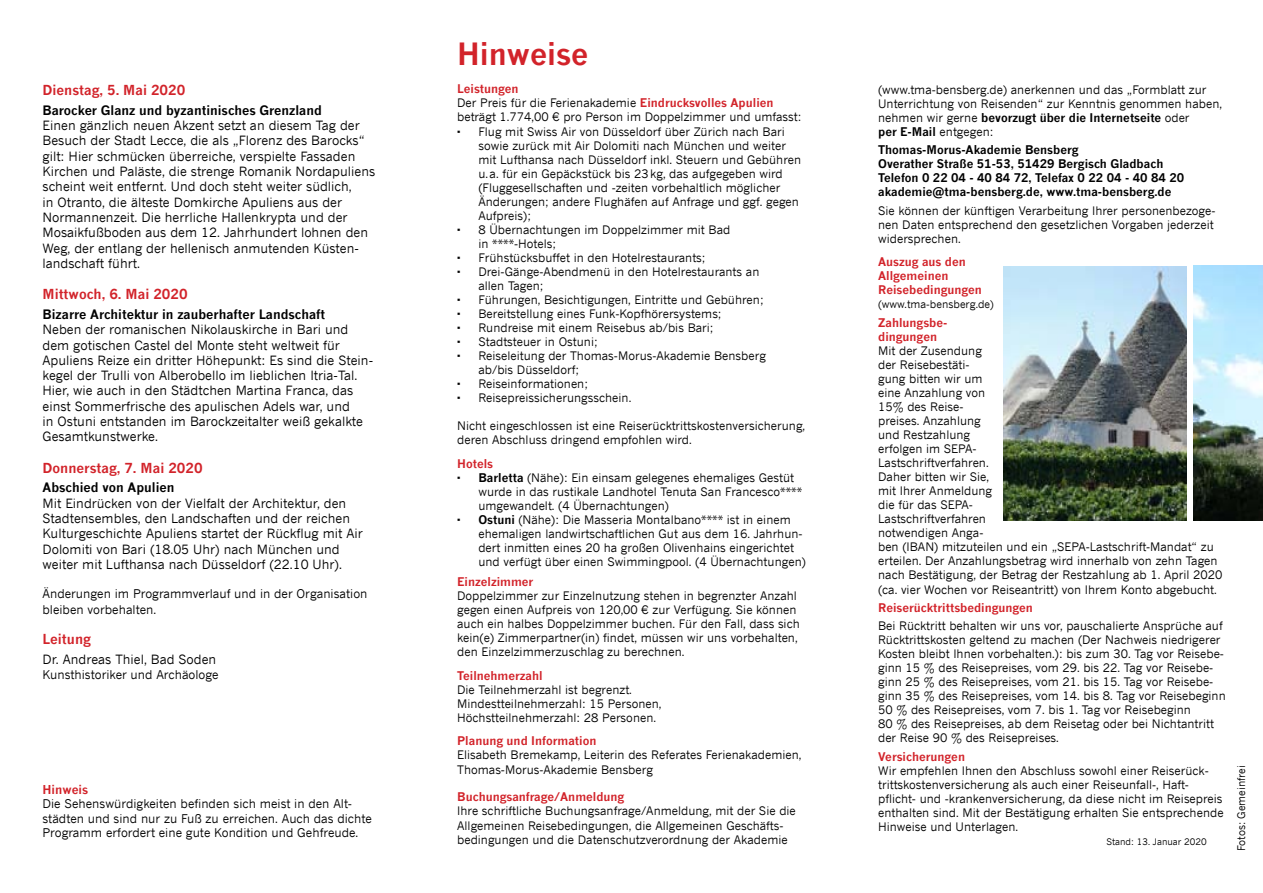
<style>
.page{position:relative;width:1263px;height:893px;background:#fff}
.page>*{position:absolute;margin:0;border:0;box-sizing:border-box;transform-origin:0 0}
.t1{font:700 30px "News Gothic";color:#d2232a}
.t2{font:700 13.5px "News Gothic";color:#d2232a}
.t3{font:12.75px/15.3px "News Gothic";color:#000}
.t4{font:700 12.75px "News Gothic";color:#000}
.t5{font:12px/14.4px "News Gothic";color:#000}
.t6{font:700 12px "News Gothic";color:#d2232a}
.t7{font:11.7px/14.1px "News Gothic";color:#000}
.t8{font:700 11.7px/14.1px "News Gothic";color:#d2232a}
.t9{font:700 11.7px/14.1px "News Gothic";color:#000}
.t10{font:10.5px "News Gothic";color:#000}
.t11{font:9px "News Gothic";color:#000}
.s1{font-weight:700;color:#d2232a}
.s2{font-weight:700}
</style>
<div class="page">
<img style="left:1004px;top:267px;width:183px;height:253px">
<img style="left:1193px;top:265px;width:70px;height:255px">
<p class="t2" style="left:43px;top:82px;width:144px">Dienstag, 5. Mai 2020</p>
<p class="t4" style="left:43px;top:102px;width:281px">Barocker Glanz und byzantinisches Grenzland</p>
<p class="t3" style="left:43px;top:118px;width:334px">Einen gänzlich neuen Akzent setzt an diesem Tag der Besuch der Stadt Lecce, die als „Florenz des Barocks“ gilt: Hier schmücken überreiche, verspielte Fassaden Kirchen und Paläste, die strenge Romanik Nordapuliens scheint weit entfernt. Und doch steht weiter südlich,<br>in Otranto, die älteste Domkirche Apuliens aus der Normannenzeit. Die herrliche Hallenkrypta und der Mosaikfußboden aus dem 12. Jahrhundert lohnen den Weg, der entlang der hellenisch anmutenden Küsten&shy;landschaft führt.</p>
<p class="t2" style="left:43px;top:286px;width:147px">Mittwoch, 6. Mai 2020</p>
<p class="t4" style="left:43px;top:306px;width:284px">Bizarre Architektur in zauberhafter Landschaft</p>
<p class="t3" style="left:43px;top:322px;width:332px">Neben der romanischen Nikolauskirche in Bari und dem gotischen Castel del Monte steht weltweit für Apuliens Reize ein dritter Höhepunkt: Es sind die Stein&shy;kegel der Trulli von Alberobello im lieblichen Itria-Tal.<br>Hier, wie auch in den Städtchen Martina Franca, das einst Sommerfrische des apulischen Adels war, und<br>in Ostuni entstanden im Barockzeitalter weiß gekalkte Gesamtkunstwerke.</p>
<p class="t2" style="left:43px;top:459px;width:162px">Donnerstag, 7. Mai 2020</p>
<p class="t4" style="left:43px;top:480px;width:133px">Abschied von Apulien</p>
<p class="t3" style="left:43px;top:495px;width:322px">Mit Eindrücken von der Vielfalt der Architektur, den Stadtensembles, den Landschaften und der reichen Kulturgeschichte Apuliens startet der Rückflug mit Air Dolomiti von Bari (18.05 Uhr) nach München und weiter mit Lufthansa nach Düsseldorf (22.10 Uhr).</p>
<p class="t5" style="left:43px;top:585px;width:326px;line-height:15.9px">Änderungen im Programmverlauf und in der Organisation bleiben vorbehalten.</p>
<p class="t2" style="left:43px;top:631px;width:50px">Leitung</p>
<p class="t3" style="left:43px;top:652px;width:175px">Dr. Andreas Thiel, Bad Soden</p>
<p class="t5" style="left:43px;top:667px;width:178px">Kunsthistoriker und Archäologe</p>
<p class="t6" style="left:43px;top:782px;width:47px">Hinweis</p>
<p class="t5" style="left:43px;top:796px;width:331px">Die Sehenswürdigkeiten befinden sich meist in den Alt&shy;städten und sind nur zu Fuß zu erreichen. Auch das dichte<br>Programm erfordert eine gute Kondition und Gehfreude.</p>
<h1 class="t1" style="left:457px;top:35px;width:133px">Hinweise</h1>
<p class="t8" style="left:457px;top:82px;width:63px">Leistungen</p>
<p class="t7" style="left:457px;top:96px;width:318px">Der Preis für die Ferienakademie <span class="s1">Eindrucksvolles Apulien</span></p>
<p class="t7" style="left:457px;top:110px;width:346px">beträgt 1.774,00 € pro Person im Doppelzimmer und umfasst:</p>
<p class="t7" style="left:478px;top:124px;width:308px">Flug mit Swiss Air von Düsseldorf über Zürich nach Bari</p>
<p class="t7" style="left:478px;top:138px;width:309px">sowie zurück mit Air Dolomiti nach München und weiter</p>
<p class="t7" style="left:478px;top:152px;width:324px">mit Lufthansa nach Düsseldorf inkl. Steuern und Gebühren</p>
<p class="t7" style="left:478px;top:166px;width:306px">u.a. für ein Gepäckstück bis 23kg, das aufgegeben wird</p>
<p class="t7" style="left:478px;top:180px;width:303px">(Fluggesellschaften und -zeiten vorbehaltlich möglicher</p>
<p class="t7" style="left:478px;top:194px;width:322px">Änderungen; andere Flughäfen auf Anfrage und ggf. gegen</p>
<p class="t7" style="left:478px;top:208px;width:54px">Aufpreis);</p>
<p class="t7" style="left:478px;top:222px;width:253px">8 Übernachtungen im Doppelzimmer mit Bad</p>
<p class="t7" style="left:478px;top:236px;width:79px">in ****-Hotels;</p>
<p class="t7" style="left:478px;top:250px;width:229px">Frühstücksbuffet in den Hotelrestaurants;</p>
<p class="t7" style="left:478px;top:264px;width:282px">Drei-Gänge-Abendmenü in den Hotelrestaurants an</p>
<p class="t7" style="left:478px;top:278px;width:67px">allen Tagen;</p>
<p class="t7" style="left:478px;top:292px;width:287px">Führungen, Besichtigungen, Eintritte und Gebühren;</p>
<p class="t7" style="left:478px;top:307px;width:245px">Bereitstellung eines Funk-Kopfhörersystems;</p>
<p class="t7" style="left:478px;top:321px;width:237px">Rundreise mit einem Reisebus ab/bis Bari;</p>
<p class="t7" style="left:478px;top:335px;width:121px">Stadtsteuer in Ostuni;</p>
<p class="t7" style="left:478px;top:349px;width:289px">Reiseleitung der Thomas-Morus-Akademie Bensberg</p>
<p class="t7" style="left:478px;top:363px;width:102px">ab/bis Düsseldorf;</p>
<p class="t7" style="left:478px;top:377px;width:111px">Reiseinformationen;</p>
<p class="t7" style="left:478px;top:391px;width:154px">Reisepreissicherungsschein.</p>
<p class="t7" style="left:457px;top:419px;width:349px">Nicht eingeschlossen ist eine Reiserücktrittskostenversicherung, deren Abschluss dringend empfohlen wird.</p>
<p class="t7" style="left:478px;top:456px;width:329px;text-indent:-21px"><span class="s1">Hotels<br></span><span class="s2">Barletta</span> (Nähe): Ein einsam gelegenes ehemaliges Gestüt wurde in das rustikale Landhotel Tenuta San Francesco**** umgewandelt. (4 Übernachtungen)<br><span class="s2">Ostuni</span> (Nähe): Die Masseria Montalbano**** ist in einem ehemaligen landwirtschaftlichen Gut aus dem 16. Jahrhun&shy;dert inmitten eines 20 ha großen Olivenhains eingerichtet und verfügt über einen Swimmingpool. (4 Übernachtungen)</p>
<p class="t8" style="left:457px;top:574px;width:78px">Einzelzimmer</p>
<p class="t7" style="left:457px;top:588px;width:344px">Doppelzimmer zur Einzelnutzung stehen in begrenzter Anzahl gegen einen Aufpreis von 120,00 € zur Verfügung. Sie können auch ein halbes Doppelzimmer buchen. Für den Fall, dass sich kein(e) Zimmerpartner(in) findet, müssen wir uns vorbehalten, den Einzelzimmerzuschlag zu berechnen.</p>
<p class="t8" style="left:457px;top:668px;width:87px">Teilnehmerzahl</p>
<p class="t7" style="left:457px;top:682px;width:206px">Die Teilnehmerzahl ist begrenzt.<br>Mindestteilnehmerzahl: 15 Personen,<br>Höchstteilnehmerzahl: 28 Personen.</p>
<p class="t8" style="left:457px;top:734px;width:141px">Planung und Information</p>
<p class="t7" style="left:457px;top:748px;width:346px">Elisabeth Bremekamp, Leiterin des Referates Ferienakademien,<br>Thomas-Morus-Akademie Bensberg</p>
<p class="t8" style="left:457px;top:790px;width:169px">Buchungsanfrage/Anmeldung</p>
<p class="t7" style="left:457px;top:804px;width:340px">Ihre schriftliche Buchungsanfrage/Anmeldung, mit der Sie die<br>Allgemeinen Reisebedingungen, die Allgemeinen Geschäfts&shy;bedingungen und die Datenschutzverordnung der Akademie</p>
<p class="t7" style="left:878px;top:82px;width:345px">(www.tma-bensberg.de) anerkennen und das „Formblatt zur Unterrichtung von Reisenden“ zur Kenntnis genommen haben, nehmen wir gerne <span class="s2">bevorzugt über die Internetseite</span> oder<br><span class="s2">per E-Mail</span> entgegen:</p>
<p class="t9" style="left:878px;top:142px;width:308px">Thomas-Morus-Akademie Bensberg<br>Overather Straße 51-53, 51429 Bergisch Gladbach Telefon 0 22 04 - 40 84 72, Telefax 0 22 04 - 40 84 20 akademie@tma-bensberg.de, www.tma-bensberg.de</p>
<p class="t7" style="left:878px;top:203px;width:339px">Sie können der künftigen Verarbeitung Ihrer personenbezoge&shy;nen Daten entsprechend den gesetzlichen Vorgaben jederzeit widersprechen.</p>
<p class="t8" style="left:878px;top:255px;width:105px">Auszug aus den<br>Allgemeinen<br>Reisebedingungen</p>
<p class="t10" style="left:878px;top:298px;width:117px">(www.tma-bensberg.de)</p>
<p class="t8" style="left:878px;top:315px;width:71px">Zahlungsbe&shy;dingungen</p>
<p class="t7" style="left:878px;top:343px;width:346px">Mit der Zusendung<br>der Reisebestäti-<br>gung bitten wir um<br>eine Anzahlung von<br>15% des Reise-<br>preises. Anzahlung<br>und Restzahlung<br>erfolgen im SEPA-<br>Lastschriftverfahren.<br>Daher bitten wir Sie,<br>mit Ihrer Anmeldung<br>die für das SEPA-<br>Lastschriftverfahren<br>notwendigen Anga-<br>ben (IBAN) mitzuteilen und ein „SEPA-Lastschrift-Mandat“ zu erteilen. Der Anzahlungsbetrag wird innerhalb von zehn Tagen nach Bestätigung, der Betrag der Restzahlung ab 1. April 2020 (ca. vier Wochen vor Reiseantritt) von Ihrem Konto abgebucht.</p>
<p class="t8" style="left:878px;top:600px;width:156px">Reiserücktrittsbedingungen</p>
<p class="t7" style="left:878px;top:619px;width:349px">Bei Rücktritt behalten wir uns vor, pauschalierte Ansprüche auf Rücktrittskosten geltend zu machen (Der Nachweis niedrigerer Kosten bleibt Ihnen vorbehalten.): bis zum 30. Tag vor Reisebe&shy;ginn 15 % des Reisepreises, vom 29. bis 22. Tag vor Reisebe&shy;ginn 25 % des Reisepreises, vom 21. bis 15. Tag vor Reisebe&shy;ginn 35 % des Reisepreises, vom 14. bis 8. Tag vor Reisebeginn 50 % des Reisepreises, vom 7. bis 1. Tag vor Reisebeginn<br>80 % des Reisepreises, ab dem Reisetag oder bei Nichtantritt der Reise 90 % des Reisepreises.</p>
<p class="t8" style="left:878px;top:749px;width:88px">Versicherungen</p>
<p class="t7" style="left:878px;top:763px;width:347px">Wir empfehlen Ihnen den Abschluss sowohl einer Reiserück&shy;trittskostenversicherung als auch einer Reiseunfall-, Haft&shy;pflicht- und -krankenversicherung, da diese nicht im Reisepreis enthalten sind. Mit der Bestätigung erhalten Sie entsprechende Hinweise und Unterlagen.</p>
<p class="t11" style="left:1106px;top:836px;width:102px">Stand: 13. Januar 2020</p>
<p class="t10" style="left:1235px;top:851px;width:87px;rotate:-90deg">Fotos: Gemeinfrei</p>
</div>
